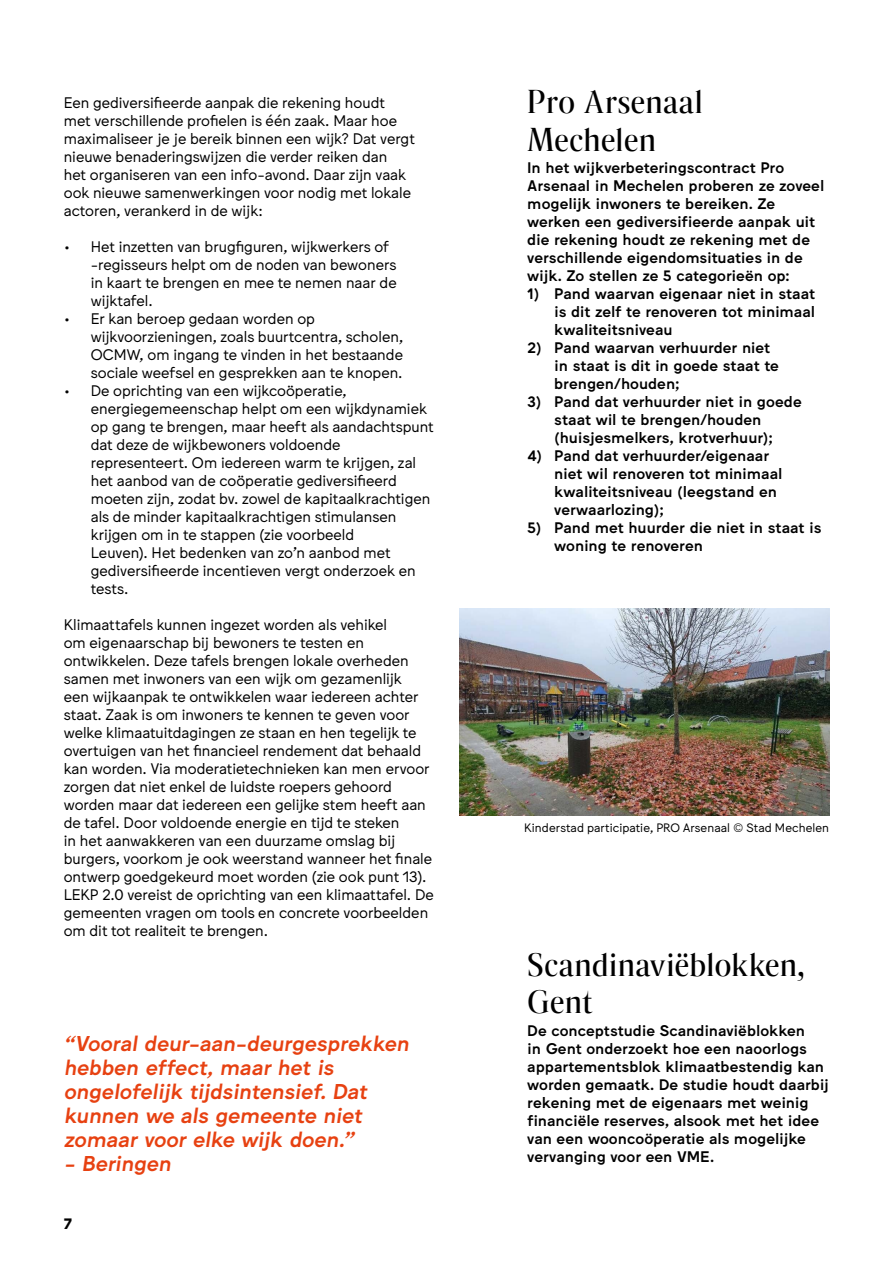
<style>
.page{position:relative;width:893px;height:1263px;background:#fff}
.page>*{position:absolute;margin:0;border:0;box-sizing:border-box;transform-origin:0 0}
.SMALL_SMALL_TITLE{font:500 31.5px/37.8px "Rando Display";letter-spacing:-.01em;color:#000}
.Quote_small{font:500 21px/24px "Jungka";color:#e74111}
.Body_text{font:15px/18px "Jungka";color:#000}
.Body_text-2{font:500 15px/18px "Jungka";letter-spacing:-.005em;color:#000}
.t1{font:700 15px "Jungka";color:#000}
.Body_text-3{font:12px "Jungka";letter-spacing:.015em;color:#000}
</style>
<div class="page">
<img style="left:459px;top:608px;width:370px;height:208px">
<p class="Body_text" style="left:64px;top:93px;width:353px">Een gediversifieerde aanpak die rekening houdt met verschillende profielen is één zaak. Maar hoe maximaliseer je je bereik binnen een wijk? Dat vergt nieuwe benaderingswijzen die verder reiken dan<br>het organiseren van een info-avond. Daar zijn vaak ook nieuwe samenwerkingen voor nodig met lokale actoren, verankerd in de wijk:</p>
<p class="Body_text" style="left:91px;top:237px;width:307px;text-indent:-27px">• Het inzetten van brugfiguren, wijkwerkers of -regisseurs helpt om de noden van bewoners in kaart te brengen en mee te nemen naar de wijktafel.</p>
<p class="Body_text" style="left:91px;top:309px;width:314px;text-indent:-27px">• Er kan beroep gedaan worden op wijkvoorzieningen, zoals buurtcentra, scholen, OCMW, om ingang te vinden in het bestaande sociale weefsel en gesprekken aan te knopen.</p>
<p class="Body_text" style="left:91px;top:381px;width:344px;text-indent:-27px">• De oprichting van een wijkcoöperatie, energiegemeenschap helpt om een wijkdynamiek op gang te brengen, maar heeft als aandachtspunt dat deze de wijkbewoners voldoende representeert. Om iedereen warm te krijgen, zal het aanbod van de coöperatie gediversifieerd moeten zijn, zodat bv. zowel de kapitaalkrachtigen als de minder kapitaalkrachtigen stimulansen krijgen om in te stappen (zie voorbeeld<br>Leuven). Het bedenken van zo’n aanbod met gediversifieerde incentieven vergt onderzoek en tests.</p>
<p class="Body_text" style="left:64px;top:615px;width:371px">Klimaattafels kunnen ingezet worden als vehikel<br>om eigenaarschap bij bewoners te testen en ontwikkelen. Deze tafels brengen lokale overheden samen met inwoners van een wijk om gezamenlijk<br>een wijkaanpak te ontwikkelen waar iedereen achter staat. Zaak is om inwoners te kennen te geven voor welke klimaatuitdagingen ze staan en hen tegelijk te overtuigen van het financieel rendement dat behaald kan worden. Via moderatietechnieken kan men ervoor zorgen dat niet enkel de luidste roepers gehoord worden maar dat iedereen een gelijke stem heeft aan de tafel. Door voldoende energie en tijd te steken<br>in het aanwakkeren van een duurzame omslag bij burgers, voorkom je ook weerstand wanneer het finale ontwerp goedgekeurd moet worden (zie ook punt 13).<br>LEKP 2.0 vereist de oprichting van een klimaattafel. De gemeenten vragen om tools en concrete voorbeelden om dit tot realiteit te brengen.</p>
<p class="Quote_small" style="left:64px;top:1031px;width:351px">“Vooral deur-aan-deurgesprekken hebben effect, maar het is ongelofelijk tijdsintensief. Dat kunnen we als gemeente niet zomaar voor elke wijk doen.”</p>
<p class="Quote_small" style="left:64px;top:1151px;width:113px">- Beringen</p>
<p class="t1" style="left:64px;top:1215px;width:10px">7</p>
<p class="SMALL_SMALL_TITLE" style="left:527px;top:82px;width:177px">Pro Arsenaal<br>Mechelen</p>
<p class="Body_text-2" style="left:527px;top:159px;width:299px">In het wijkverbeteringscontract Pro Arsenaal in Mechelen proberen ze zoveel mogelijk inwoners te bereiken. Ze werken een gediversifieerde aanpak uit die rekening houdt ze rekening met de verschillende eigendomsituaties in de wijk. Zo stellen ze 5 categorieën op:</p>
<p class="Body_text-2" style="left:554px;top:285px;width:263px;text-align:justify;text-indent:-27px">1) Pand waarvan eigenaar niet in staat is dit zelf te renoveren tot minimaal kwaliteitsniveau</p>
<p class="Body_text-2" style="left:554px;top:339px;width:226px;text-indent:-27px">2) Pand waarvan verhuurder niet in staat is dit in goede staat te brengen/houden;</p>
<p class="Body_text-2" style="left:554px;top:393px;width:249px;text-indent:-27px">3) Pand dat verhuurder niet in goede staat wil te brengen/houden (huisjesmelkers, krotverhuur);</p>
<p class="Body_text-2" style="left:554px;top:447px;width:230px;text-indent:-27px">4) Pand dat verhuurder/eigenaar niet wil renoveren tot minimaal kwaliteitsniveau (leegstand en verwaarlozing);</p>
<p class="Body_text-2" style="left:554px;top:519px;width:269px;text-indent:-27px">5) Pand met huurder die niet in staat is woning te renoveren</p>
<p class="Body_text-3" style="left:524px;top:821px;width:306px">Kinderstad participatie, PRO Arsenaal © Stad Mechelen</p>
<p class="SMALL_SMALL_TITLE" style="left:527px;top:945px;width:279px">Scandinaviëblokken,<br>Gent</p>
<p class="Body_text-2" style="left:527px;top:1021px;width:303px">De conceptstudie Scandinaviëblokken<br>in Gent onderzoekt hoe een naoorlogs appartementsblok klimaatbestendig kan worden gemaatk. De studie houdt daarbij rekening met de eigenaars met weinig financiële reserves, alsook met het idee van een wooncoöperatie als mogelijke vervanging voor een VME.</p>
</div>
